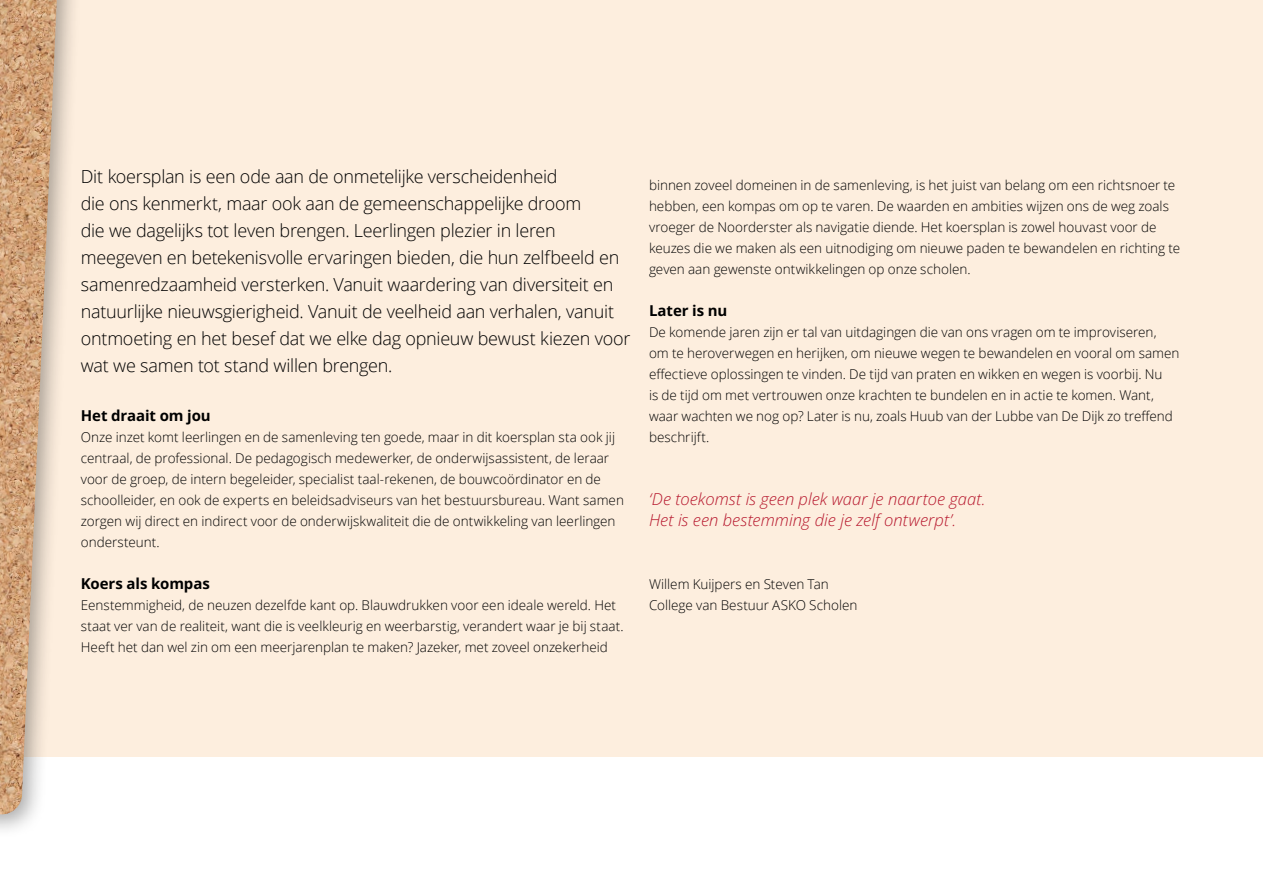
<style>
.page{position:relative;width:1263px;height:893px;background:#fff}
.page>*{position:absolute;margin:0;border:0;box-sizing:border-box;transform-origin:0 0}
.t1{font:300 18px/27px "Open Sans";letter-spacing:-.015em;color:#000}
.t2{font:italic 300 16.5px/21px "Open Sans";color:#b7182e}
.t3{font:700 15px "Open Sans";letter-spacing:-.005em;color:#000}
.t4{font:300 13.5px/21px "Open Sans";color:#000}
</style>
<div class="page">
<div style="left:0;top:0;width:1263px;height:757px;background:#fdeede"></div>
<div style="left:0;top:0;width:82px;height:839px;background:#000;opacity:.34"></div>
<img style="left:0;top:0;width:57px;height:815px">
<p class="t1" style="left:81px;top:162px;width:551px">Dit koersplan is een ode aan de onmetelijke verscheidenheid<br>die ons kenmerkt, maar ook aan de gemeenschappelijke droom<br>die we dagelijks tot leven brengen. Leerlingen plezier in leren meegeven en betekenisvolle ervaringen bieden, die hun zelfbeeld en samenredzaamheid versterken. Vanuit waardering van diversiteit en natuurlijke nieuwsgierigheid. Vanuit de veelheid aan verhalen, vanuit ontmoeting en het besef dat we elke dag opnieuw bewust kiezen voor wat we samen tot stand willen brengen.</p>
<p class="t3" style="left:81px;top:405px;width:131px">Het draait om jou</p>
<p class="t4" style="left:81px;top:426px;width:545px">Onze inzet komt leerlingen en de samenleving ten goede, maar in dit koersplan sta ook jij centraal, de professional. De pedagogisch medewerker, de onderwijsassistent, de leraar voor de groep, de intern begeleider, specialist taal-rekenen, de bouwcoördinator en de schoolleider, en ook de experts en beleidsadviseurs van het bestuursbureau. Want samen zorgen wij direct en indirect voor de onderwijskwaliteit die de ontwikkeling van leerlingen ondersteunt.</p>
<p class="t3" style="left:81px;top:573px;width:131px">Koers als kompas</p>
<p class="t4" style="left:81px;top:594px;width:544px">Eenstemmigheid, de neuzen dezelfde kant op. Blauwdrukken voor een ideale wereld. Het staat ver van de realiteit, want die is veelkleurig en weerbarstig, verandert waar je bij staat.<br>Heeft het dan wel zin om een meerjarenplan te maken? Jazeker, met zoveel onzekerheid</p>
<p class="t4" style="left:649px;top:174px;width:533px">binnen zoveel domeinen in de samenleving, is het juist van belang om een richtsnoer te hebben, een kompas om op te varen. De waarden en ambities wijzen ons de weg zoals vroeger de Noorderster als navigatie diende. Het koersplan is zowel houvast voor de keuzes die we maken als een uitnodiging om nieuwe paden te bewandelen en richting te geven aan gewenste ontwikkelingen op onze scholen.</p>
<p class="t3" style="left:649px;top:300px;width:80px">Later is nu</p>
<p class="t4" style="left:649px;top:321px;width:532px">De komende jaren zijn er tal van uitdagingen die van ons vragen om te improviseren, om te heroverwegen en herijken, om nieuwe wegen te bewandelen en vooral om samen effectieve oplossingen te vinden. De tijd van praten en wikken en wegen is voorbij. Nu<br>is de tijd om met vertrouwen onze krachten te bundelen en in actie te komen. Want, waar wachten we nog op? Later is nu, zoals Huub van der Lubbe van De Dijk zo treffend beschrijft.</p>
<p class="t2" style="left:649px;top:488px;width:338px">‘De toekomst is geen plek waar je naartoe gaat.<br>Het is een bestemming die je zelf ontwerpt’.</p>
<p class="t4" style="left:649px;top:573px;width:210px">Willem Kuijpers en Steven Tan<br>College van Bestuur ASKO Scholen</p>
</div>
